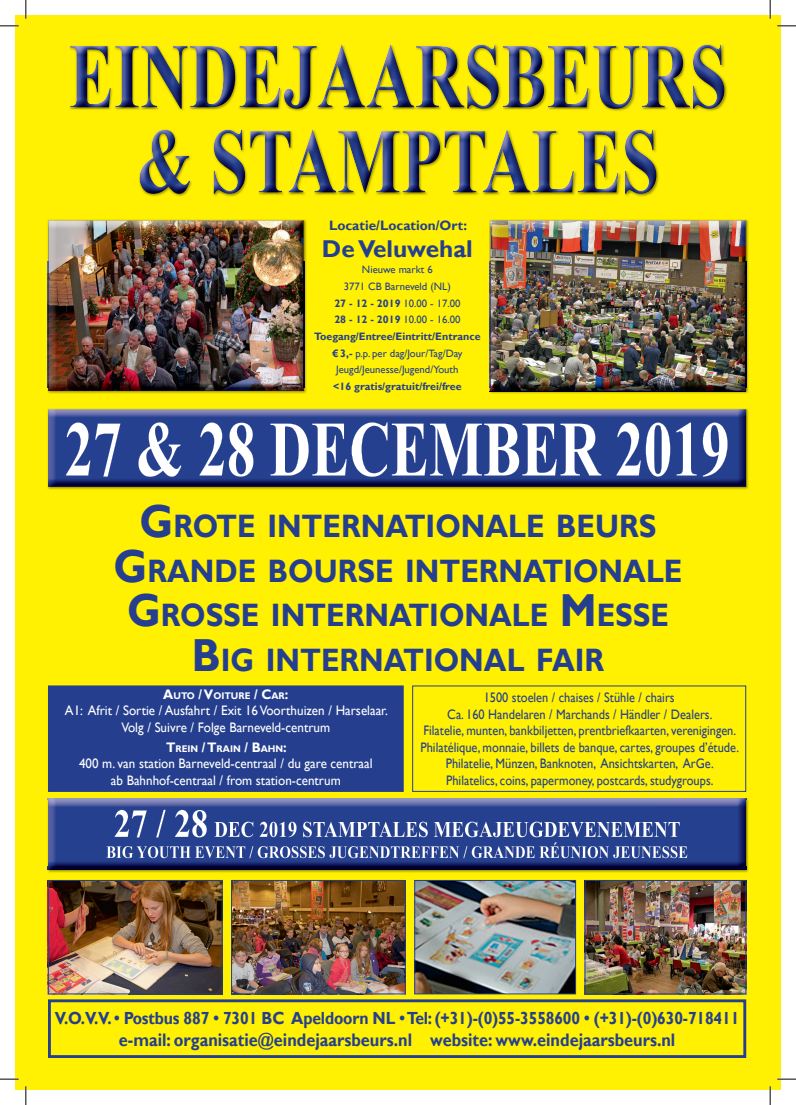
<style>
.page{position:relative;width:796px;height:1105px;background:#fff}
.page>*{position:absolute;margin:0;border:0;box-sizing:border-box;transform-origin:0 0}
.t1{font:700 32.38px/44.9px "Gill Sans";color:#253f8e;text-align:center;scale:.9 1}
.t2{font:700 24.25px "Gill Sans";color:#253f8e}
.t3{font:700 18.12px "Gill Sans";color:#253f8e;scale:.9 1}
.t4{font:700 17.5px "Gill Sans";letter-spacing:-.01em;color:#253f8e;scale:.9 1}
.t5{font:13.75px/16.5px "Gill Sans";color:#253f8e;text-align:center;scale:.9 1}
.t6{font:13.75px/16.5px "Gill Sans";color:#fff;text-align:center;scale:.95 1}
.t7{font:700 13.62px "Gill Sans";color:#253f8e}
.t8{font:10.75px/16.6px "Gill Sans";color:#253f8e;text-align:center}
.t9{font:700 10.75px "Gill Sans";color:#253f8e}
.t10{font:700 9.62px "Gill Sans";color:#fff;scale:.95 1}
.s1{font-weight:700}
.s2{font-size:46.25px}
.s3{font-size:13.75px}
</style>
<div class="page">
<div style="left:15px;top:15px;width:766px;height:1074px;background:#fff101"></div>
<img style="left:71px;top:44px;width:650px;height:153px">
<img style="left:70px;top:45px;width:657px;height:64px">
<img style="left:140px;top:130px;width:516px;height:64px">
<img style="left:47px;top:408px;width:702px;height:82px">
<img style="left:48px;top:409px;width:698px;height:77px">
<img style="left:66px;top:422px;width:661px;height:54px">
<img style="left:47px;top:219px;width:260px;height:43px">
<img style="left:47px;top:262px;width:43px;height:132px">
<img style="left:264px;top:262px;width:43px;height:132px">
<img style="left:48px;top:262px;width:256px;height:129px">
<img style="left:48px;top:220px;width:256px;height:42px">
<img style="left:48px;top:262px;width:1px;height:125px">
<img style="left:303px;top:262px;width:1px;height:125px">
<img style="left:489px;top:219px;width:260px;height:43px">
<img style="left:489px;top:262px;width:42px;height:132px">
<img style="left:706px;top:262px;width:43px;height:132px">
<img style="left:490px;top:390px;width:256px;height:1px">
<img style="left:490px;top:262px;width:256px;height:128px">
<img style="left:490px;top:391px;width:256px;height:1px">
<img style="left:490px;top:220px;width:256px;height:42px">
<img style="left:490px;top:262px;width:1px;height:125px">
<img style="left:746px;top:262px;width:1px;height:125px">
<img style="left:47px;top:798px;width:702px;height:74px">
<img style="left:48px;top:798px;width:698px;height:71px">
<img style="left:115px;top:809px;width:92px;height:28px">
<img style="left:214px;top:821px;width:466px;height:16px">
<img style="left:106px;top:841px;width:582px;height:16px">
<div style="left:48px;top:999px;width:698px;height:58px;border:3px solid #253f8e"></div>
<img style="left:586px;top:881px;width:158px;height:110px">
<div style="left:584px;top:879px;width:162px;height:114px;border:1px solid #253f8e"></div>
<img style="left:416px;top:881px;width:158px;height:110px">
<div style="left:414px;top:879px;width:162px;height:114px;border:1px solid #253f8e"></div>
<img style="left:50px;top:881px;width:170px;height:110px">
<div style="left:48px;top:879px;width:174px;height:114px;border:1px solid #253f8e"></div>
<img style="left:233px;top:881px;width:171px;height:110px">
<div style="left:231px;top:879px;width:175px;height:114px;border:1px solid #253f8e"></div>
<div style="left:48px;top:685px;width:356px;height:106px;background:#253f8e;border:1px solid #253f8e"></div>
<svg style="left:0;top:25px;width:19px;height:2px"></svg>
<svg style="left:777px;top:25px;width:19px;height:2px"></svg>
<svg style="left:0;top:1078px;width:19px;height:1px"></svg>
<svg style="left:777px;top:1078px;width:19px;height:1px"></svg>
<svg style="left:25px;top:0;width:2px;height:19px"></svg>
<svg style="left:25px;top:1086px;width:2px;height:18px"></svg>
<svg style="left:769px;top:0;width:2px;height:19px"></svg>
<svg style="left:769px;top:1086px;width:2px;height:18px"></svg>
<p class="t7" style="left:329px;top:217px;width:140px">Locatie/Location/Ort:</p>
<h2 class="t2" style="left:322px;top:234px;width:152px">De Veluwehal</h2>
<p class="t8" style="left:314px;top:262px;width:168px">Nieuwe markt 6<br>3771 CB Barneveld (NL)<br><span class="s1">27 - 12 - 2019</span> 10.00 - 17.00<br><span class="s1">28 - 12 - 2019</span> 10.00 - 16.00<br><span class="s1">Toegang/Entree/Eintritt/Entrance € 3,-</span> p.p. per dag/Jour/Tag/Day<br>Jeugd/Jeunesse/Jugend/Youth</p>
<p class="t9" style="left:333px;top:380px;width:130px">&lt;16 gratis/gratuit/frei/free</p>
<h1 class="t1" style="left:113px;top:504px;width:633px"><span class="s2">G</span>ROTE INTERNATIONALE BEURS<br><span class="s2">G</span>RANDE BOURSE INTERNATIONALE<br><span class="s2">G</span>ROSSE INTERNATIONALE <span class="s2">M</span>ESSE<br><span class="s2">B</span>IG INTERNATIONAL FAIR</h1>
<p class="t10" style="left:163px;top:689px;width:133px"><span class="s3">A</span>UTO <span class="s3">/ V</span>OITURE <span class="s3">/ C</span>AR<span class="s3">:</span></p>
<p class="t6" style="left:65px;top:702px;width:341px">A1: Afrit / Sortie / Ausfahrt / Exit 16 Voorthuizen / Harselaar.<br>Volg / Suivre / Folge Barneveld-centrum</p>
<p class="t10" style="left:166px;top:742px;width:129px"><span class="s3">T</span>REIN <span class="s3">/ T</span>RAIN <span class="s3">/ B</span>AHN<span class="s3">:</span></p>
<p class="t6" style="left:79px;top:755px;width:310px">400 m. van station Barneveld-centraal / du gare centraal ab Bahnhof-centraal / from station-centrum</p>
<p class="t5" style="left:420px;top:689px;width:355px">1500 stoelen / chaises / Stühle / chairs<br>Ca. 160 Handelaren / Marchands / Händler / Dealers.<br>Filatelie, munten, bankbiljetten, prentbriefkaarten, verenigingen.<br>Philatélique, monnaie, billets de banque, cartes, groupes d’étude.<br>Philatelie, Münzen, Banknoten, Ansichtskarten, ArGe.<br>Philatelics, coins, papermoney, postcards, studygroups.</p>
<p class="t4" style="left:55px;top:1007px;width:762px">V.O.V.V. • Postbus 887 • 7301 BC Apeldoorn NL • Tel: (+31)-(0)55-3558600 • (+31)-(0)630-718411</p>
<h3 class="t3" style="left:119px;top:1028px;width:620px">e-mail: organisatie@eindejaarsbeurs.nl website: www.eindejaarsbeurs.nl</h3>
</div>
